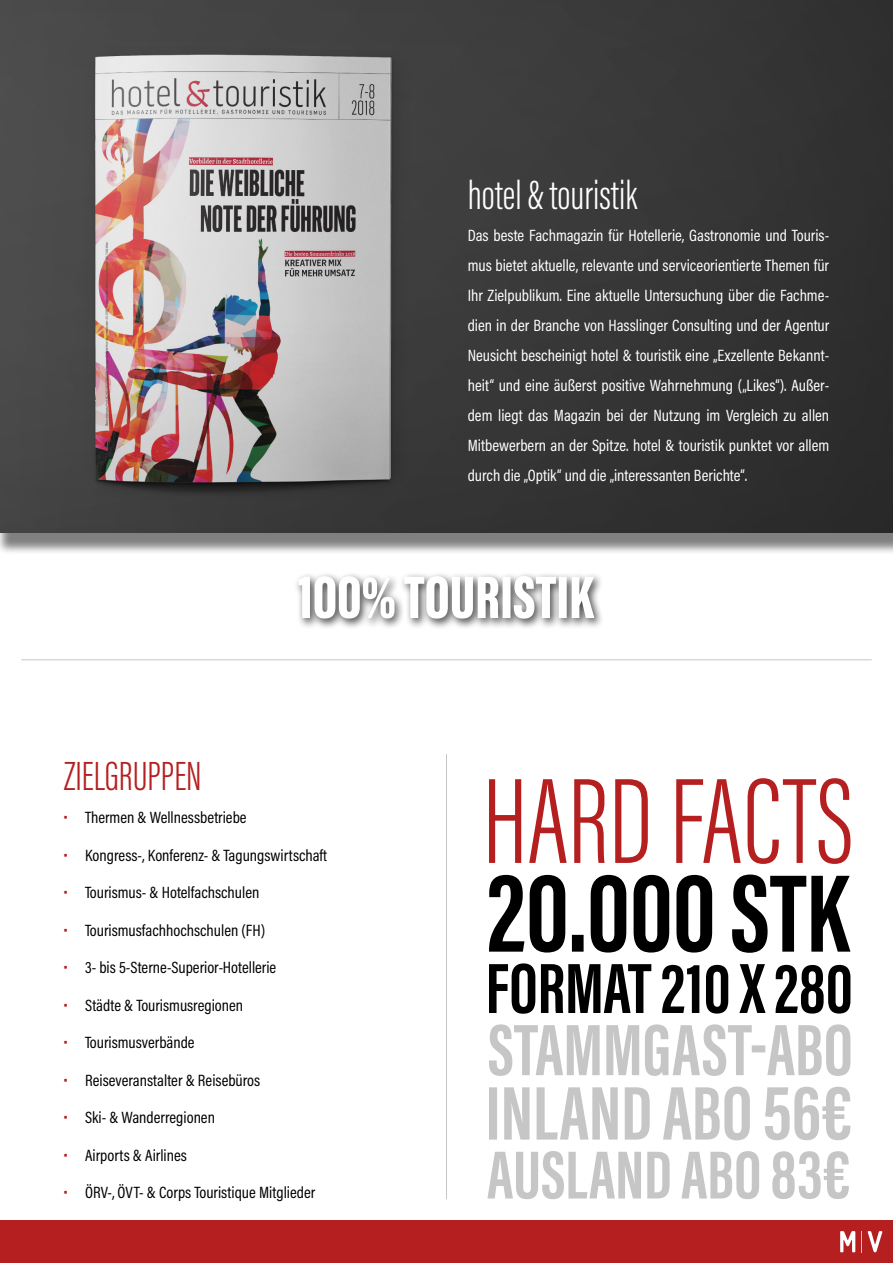
<style>
.page{position:relative;width:893px;height:1263px;background:#fff}
.page>*{position:absolute;margin:0;border:0;box-sizing:border-box;transform-origin:0 0}
.t1{font:300 42px "Acumin Pro Extra Cond";color:#fff}
.t2{font:300 42px "Acumin Pro Extra Cond";color:#b51f1f}
.t3{font:16.5px/30px "Acumin Pro Cond";color:#fff;text-align:justify}
.t4{font:16.5px "Acumin Pro Cond";color:#000}
.s1{font-family:"Acumin Pro Extra Cond";font-weight:700;color:#b51f1f}
</style>
<div class="page">
<div style="left:0;top:1220px;width:893px;height:43px;background:#b51f1f"></div>
<svg style="left:840px;top:1231px;width:15px;height:21px"></svg>
<svg style="left:868px;top:1231px;width:14px;height:21px"></svg>
<svg style="left:861px;top:1231px;width:1px;height:21px"></svg>
<img style="left:0;top:0;width:893px;height:533px">
<hr style="left:446px;top:754px;width:1px;height:445px;background:#c6c6c6">
<hr style="left:21px;top:659px;width:851px;height:1px;background:#c6c6c6">
<div style="left:294px;top:571px;width:311px;height:58px;background:#000;opacity:.75"></div>
<svg style="left:0;top:529px;width:594px;height:100px"></svg>
<svg style="left:489px;top:778px;width:361px;height:86px"></svg>
<svg style="left:489px;top:1024px;width:361px;height:52px"></svg>
<svg style="left:489px;top:874px;width:361px;height:79px"></svg>
<svg style="left:489px;top:1086px;width:361px;height:54px"></svg>
<svg style="left:489px;top:963px;width:361px;height:51px"></svg>
<svg style="left:487px;top:1151px;width:362px;height:48px"></svg>
<h1 class="t2" style="left:64px;top:751px;width:139px">ZIELGRUPPEN</h1>
<p class="t4" style="left:64px;top:807px;width:184px"><span class="s1">•</span> Thermen &amp; Wellnessbetriebe</p>
<p class="t4" style="left:64px;top:844px;width:265px"><span class="s1">•</span> Kongress-, Konferenz- &amp; Tagungswirtschaft</p>
<p class="t4" style="left:64px;top:882px;width:197px"><span class="s1">•</span> Tourismus- &amp; Hotelfachschulen</p>
<p class="t4" style="left:64px;top:919px;width:203px"><span class="s1">•</span> Tourismusfachhochschulen (FH)</p>
<p class="t4" style="left:64px;top:957px;width:214px"><span class="s1">•</span> 3- bis 5-Sterne-Superior-Hotellerie</p>
<p class="t4" style="left:64px;top:994px;width:181px"><span class="s1">•</span> Städte &amp; Tourismusregionen</p>
<p class="t4" style="left:64px;top:1032px;width:132px"><span class="s1">•</span> Tourismusverbände</p>
<p class="t4" style="left:64px;top:1069px;width:198px"><span class="s1">•</span> Reiseveranstalter &amp; Reisebüros</p>
<p class="t4" style="left:64px;top:1107px;width:153px"><span class="s1">•</span> Ski- &amp; Wanderregionen</p>
<p class="t4" style="left:64px;top:1144px;width:125px"><span class="s1">•</span> Airports &amp; Airlines</p>
<p class="t4" style="left:64px;top:1182px;width:253px"><span class="s1">•</span> ÖRV-, ÖVT- &amp; Corps Touristique Mitglieder</p>
<h1 class="t1" style="left:468px;top:170px;width:171px">hotel &amp; touristik</h1>
<p class="t3" style="left:468px;top:219px;width:363px">Das beste Fachmagazin für Hotellerie, Gastronomie und Touris&shy;mus bietet aktuelle, relevante und serviceorientierte Themen für Ihr Zielpublikum. Eine aktuelle Untersuchung über die Fachme&shy;dien in der Branche von Hasslinger Consulting und der Agentur Neusicht bescheinigt hotel &amp; touristik eine „Exzellente Bekannt&shy;heit“ und eine äußerst positive Wahrnehmung („Likes“). Außer&shy;dem liegt das Magazin bei der Nutzung im Vergleich zu allen Mitbewerbern an der Spitze. hotel &amp; touristik punktet vor allem durch die „Optik“ und die „interessanten Berichte“.</p>
</div>
